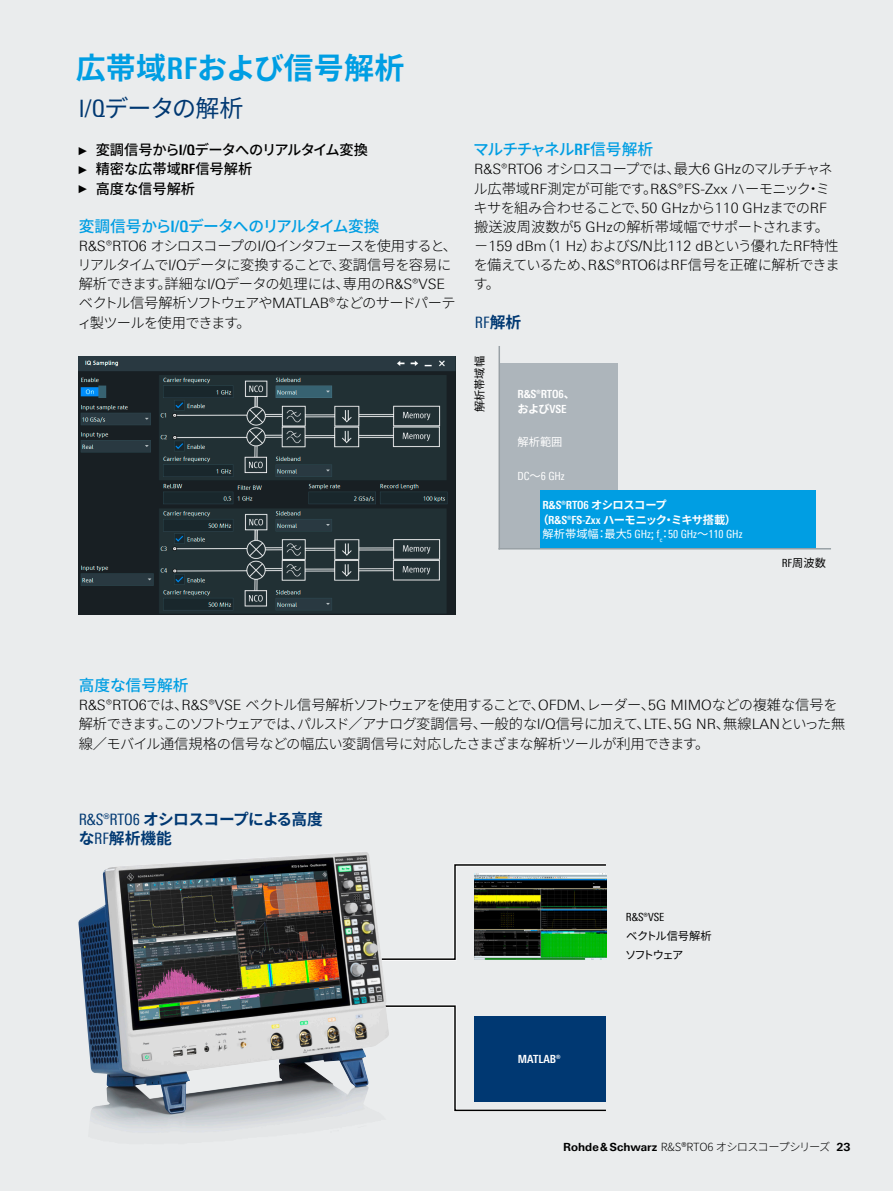
<style>
.page{position:relative;width:893px;height:1191px;background:#eaeced}
.page>*{position:absolute;margin:0;border:0;box-sizing:border-box;transform-origin:0 0}
.Seiten_Headline_20Pt_cyan_IVZ_Applicatio{font:700 30px "Source Han Sans";letter-spacing:.01em;color:#009ee3}
.Mittlere_Headline_blau{font:24px "Source Han Sans";letter-spacing:-.04em;color:#003872}
.Grafik_Tabelle_Überschrift{font:700 15.75px/19.2px "Source Han Sans";letter-spacing:-.045em;color:#003872}
.Absatzfett_cyan{font:500 15.75px "Source Han Sans";letter-spacing:-.055em;color:#009ee3}
.Absatzfett_cyan-2{font:500 15.75px "Source Han Sans";letter-spacing:-.07em;color:#009ee3}
.Absatzfett_cyan-3{font:500 15.75px "Source Han Sans";color:#009ee3}
.Grafik_Tabelle_Überschrift-2{font:15.75px "Linotype Univers 420 Cn";color:#003872}
.Haupttext_ohne_Abstand{font:300 14.25px/19.2px "Source Han Sans";letter-spacing:-.05em;color:#000}
.t1{font:500 14.25px "Source Han Sans";letter-spacing:-.055em;color:#000}
.t2{font:500 14.25px "Source Han Sans";color:#000}
.Grafiktext_ohne_Raster{font:11.25px "Linotype Univers 420 Cn";color:#fff}
.t3{font:300 11.25px "Source Han Sans";letter-spacing:-.075em;color:#000}
.Grafiktext_ohne_Raster-2{font:700 11.25px/14.7px "Linotype Univers 620 Cn";letter-spacing:-.01em;color:#fff}
.Grafiktext_ohne_Raster-3{font:700 11.25px "Source Han Sans";letter-spacing:-.055em;color:#fff}
.Grafiktext{font:11.25px/19.2px "Source Han Sans";letter-spacing:-.12em;color:#000}
.Grafiktext_ohne_Raster-4{font:11.25px "Source Han Sans";color:#000}
.Grafiktext_fett_ohne_Raster{font:700 11.25px "Linotype Univers 620 Cn";color:#fff}
.Grafiktext_ohne_Raster-5{font:11.25px "Source Han Sans";color:#fff}
.s1{font-family:"Linotype Univers 620 Cn"}
.s2{font-family:"Linotype Univers 420 Cn"}
.s3{font-family:"Arial Narrow";font-weight:400;font-size:11.4px}
.s4{font-family:"Linotype Univers 620 Cn";font-weight:700}
.s5{font-family:"Linotype Univers 330"}
.s6{font-family:"Source Han Sans";font-weight:700}
.s7{font-family:"Source Han Sans"}
.s8{font-family:"Linotype Univers 420 Cn";font-weight:400}
.s9{font-family:"Linotype Univers 630";font-weight:700}
</style>
<div class="page">
<div style="left:499px;top:364px;width:119px;height:185px;background:#adb5bb"></div>
<div style="left:540px;top:490px;width:275px;height:59px;background:#009ee3"></div>
<hr style="left:499px;top:548px;width:331px;height:1px;background:#99a1a6">
<hr style="left:499px;top:347px;width:1px;height:202px;background:#99a1a6">
<img style="left:79px;top:356px;width:376px;height:258px">
<svg style="left:389px;top:1005px;width:217px;height:107px"></svg>
<div style="left:475px;top:1016px;width:131px;height:85px;background:#003872"></div>
<img style="left:90px;top:1113px;width:257px;height:20px">
<img style="left:78px;top:852px;width:311px;height:261px">
<svg style="left:379px;top:862px;width:228px;height:100px"></svg>
<p class="Seiten_Headline_20Pt_cyan_IVZ_Applicatio" style="left:76px;top:51px;width:330px">広帯域<span class="s1">RF</span>および信号解析</p>
<p class="Mittlere_Headline_blau" style="left:79px;top:95px;width:166px"><span class="s2">I/Q</span>データの解析</p>
<p class="t1" style="left:79px;top:142px;width:291px"><span class="s3">►</span> 変調信号から<span class="s4">I/Q</span>データへのリアルタイム変換</p>
<p class="t2" style="left:79px;top:161px;width:175px"><span class="s3">►</span> 精密な広帯域<span class="s4">RF</span>信号解析</p>
<p class="t2" style="left:79px;top:180px;width:118px"><span class="s3">►</span> 高度な信号解析</p>
<p class="Absatzfett_cyan" style="left:79px;top:217px;width:302px">変調信号から<span class="s4">I/Q</span>データへのリアルタイム変換</p>
<p class="Haupttext_ohne_Abstand" style="left:78px;top:236px;width:381px"><span class="s5">R&amp;S®RTO6</span> オシロスコープの<span class="s5">I/Q</span>インタフェースを使用すると、リアルタイムで<span class="s5">I/Q</span>データに変換することで、変調信号を容易に解析できます。詳細な<span class="s5">I/Q</span>データの処理には、専用の<span class="s5">R&amp;S®VSE</span>ベクトル信号解析ソフトウェアや<span class="s5">MATLAB®</span>などのサードパーティ製ツールを使用できます。</p>
<p class="Absatzfett_cyan-2" style="left:473px;top:141px;width:181px">マルチチャネル<span class="s4">RF</span>信号解析</p>
<p class="Haupttext_ohne_Abstand" style="left:473px;top:160px;width:368px"><span class="s5">R&amp;S®RTO6</span> オシロスコープでは、最大<span class="s5">6 GHz</span>のマルチチャネル広帯域<span class="s5">RF</span>測定が可能です。<span class="s5">R&amp;S®FS-Zxx</span> ハーモニック・ミキサを組み合わせることで、<span class="s5">50 GHz</span>から<span class="s5">110 GHz</span>までの<span class="s5">RF</span>搬送波周波数が<span class="s5">5 GHz</span>の解析帯域幅でサポートされます。－<span class="s5">159 dBm</span>（<span class="s5">1 Hz</span>）および<span class="s5">S/N</span>比<span class="s5">112 dB</span>という優れた<span class="s5">RF</span>特性を備えているため、<span class="s5">R&amp;S®RTO6</span>は<span class="s5">RF</span>信号を正確に解析できます。</p>
<p class="Grafik_Tabelle_Überschrift-2" style="left:475px;top:313px;width:48px">RF<span class="s6">解析</span></p>
<p class="Grafiktext_ohne_Raster-4" style="left:473px;top:412px;width:58px;rotate:-90deg">解析帯域幅</p>
<p class="Grafiktext_ohne_Raster-2" style="left:517px;top:386px;width:59px">¸RTO6<span class="s7">、および</span>VSE</p>
<p class="Grafiktext_ohne_Raster-5" style="left:517px;top:436px;width:46px">解析範囲</p>
<p class="Grafiktext_ohne_Raster" style="left:517px;top:469px;width:49px">DC<span class="s7">～</span>6 GHz</p>
<p class="Grafiktext_ohne_Raster-2" style="left:543px;top:498px;width:126px">R&amp;S®RTO6 <span class="s7">オシロスコープ</span></p>
<p class="Grafiktext_ohne_Raster-3" style="left:537px;top:513px;width:200px">（<span class="s1">R&amp;S®FS-Zxx</span> ハーモニック・ミキサ搭載）</p>
<p class="Grafiktext_ohne_Raster" style="left:543px;top:528px;width:201px"><span class="s7">解析帯域幅：最大</span>5 GHz<span class="s7">;</span> f<span class="s7">：</span><sub>c</sub> 50 GHz<span class="s7">～</span>110 GHz</p>
<p class="Grafiktext_ohne_Raster-4" style="left:782px;top:556px;width:46px"><span class="s2">RF</span>周波数</p>
<p class="Absatzfett_cyan-3" style="left:79px;top:676px;width:111px">高度な信号解析</p>
<p class="Haupttext_ohne_Abstand" style="left:79px;top:696px;width:768px"><span class="s5">R&amp;S®RTO6</span>では、<span class="s5">R&amp;S®VSE</span> ベクトル信号解析ソフトウェアを使用することで、<span class="s5">OFDM</span>、レーダー、<span class="s5">5G MIMO</span>などの複雑な信号を解析できます。このソフトウェアでは、パルスド／アナログ変調信号、一般的な<span class="s5">I/Q</span>信号に加えて、<span class="s5">LTE</span>、<span class="s5">5G NR</span>、無線<span class="s5">LAN</span>といった無線／モバイル通信規格の信号などの幅広い変調信号に対応したさまざまな解析ツールが利用できます。</p>
<p class="Grafik_Tabelle_Überschrift" style="left:79px;top:810px;width:246px"><span class="s8">R&amp;S®RTO6</span> オシロスコープによる高度な<span class="s8">RF</span>解析機能</p>
<p class="Grafiktext_fett_ohne_Raster" style="left:518px;top:1052px;width:44px">MATLAB®</p>
<p class="Grafiktext" style="left:625px;top:907px;width:88px"><span class="s2">R&amp;S®VSE<br></span>ベクトル信号解析ソフトウェア</p>
<p class="t3" style="left:563px;top:1140px;width:289px"><span class="s9">Rohde&amp;Schwarz</span> R&amp;S®RTO6 オシロスコープシリーズ <span class="s9">23</span></p>
</div>
